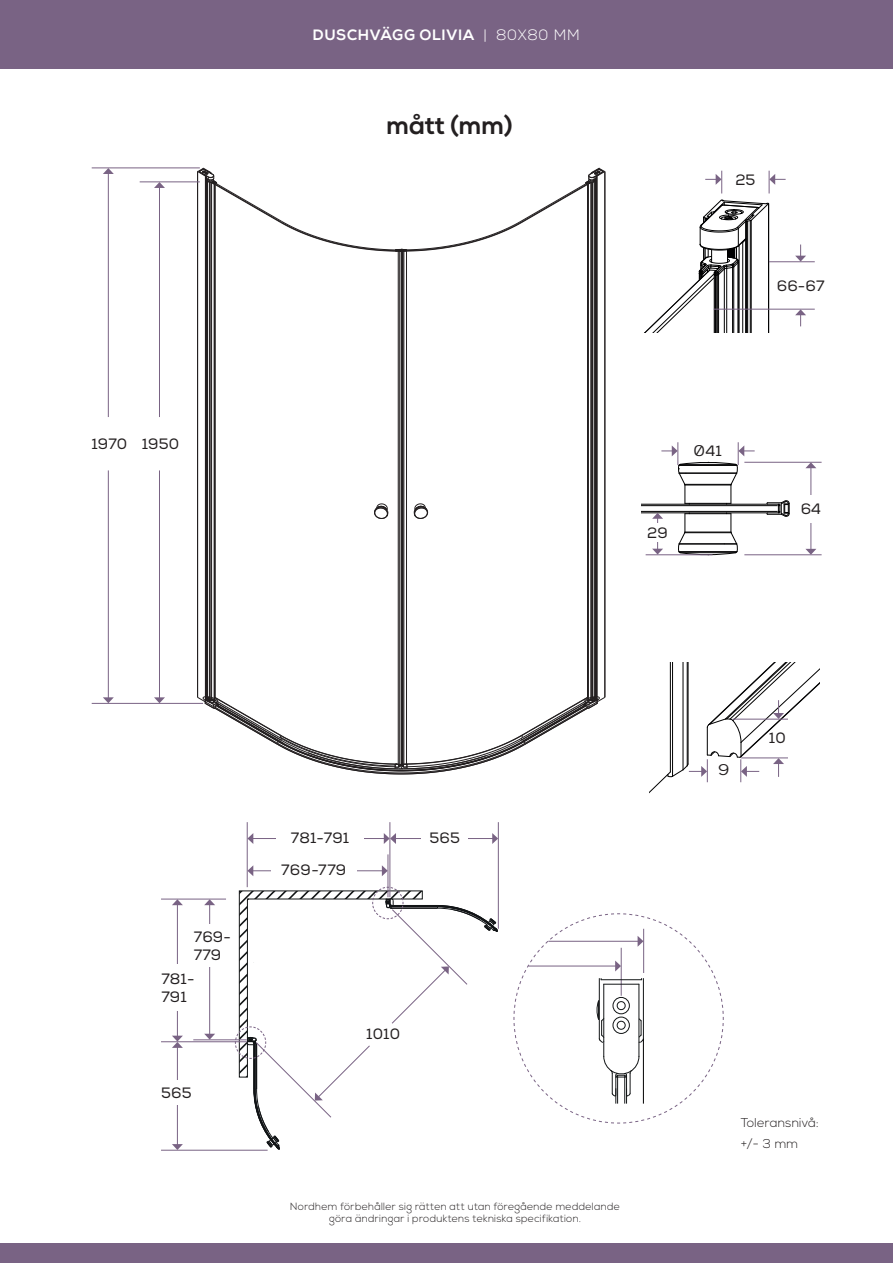
<style>
.page{position:relative;width:893px;height:1263px;background:#fff}
.page>*{position:absolute;margin:0;border:0;box-sizing:border-box;transform-origin:0 0}
.t1{font:700 25.5px "Nexa";letter-spacing:-.005em;color:#231f20}
.sid_2_tabell_fakta{font:300 16.5px "Sofia Pro";color:#231f20;scale:1.25 1}
.sid_2_tabell_fakta-2{font:15px "Nexa";letter-spacing:.01em;color:#231f20}
.sid_2_h2{font:700 15px "Nexa";letter-spacing:.05em;color:#fff}
.sid_2_tabell_fakta-3{font:300 12.75px "Nexa";letter-spacing:.01em;color:#231f20}
.sid_2_bildtext{font:300 10.5px/12.6px "Nexa";letter-spacing:.025em;color:#231f20;text-align:center}
.s1{font-weight:300}
.s2{font-family:"Sofia Pro";font-weight:300;font-size:16.5px}
</style>
<div class="page">
<svg style="left:644px;top:200px;width:126px;height:133px"></svg>
<hr style="left:641px;top:512px;width:126px;height:1px;background:#000001">
<hr style="left:641px;top:511px;width:137px;height:1px;background:#000001">
<hr style="left:641px;top:505px;width:137px;height:1px;background:#000001">
<hr style="left:641px;top:504px;width:126px;height:1px;background:#000001">
<svg style="left:766px;top:500px;width:24px;height:17px"></svg>
<svg style="left:678px;top:513px;width:60px;height:42px"></svg>
<div style="left:0;top:0;width:893px;height:68px;background:#796384"></div>
<div style="left:0;top:1244px;width:893px;height:19px;background:#796384"></div>
<hr style="left:247px;top:822px;width:1px;height:65px;background:#796384">
<hr style="left:744px;top:462px;width:78px;height:1px;background:#796384">
<hr style="left:388px;top:854px;width:1px;height:43px;background:#796384">
<hr style="left:390px;top:822px;width:1px;height:75px;background:#796384">
<hr style="left:744px;top:554px;width:78px;height:1px;background:#796384">
<hr style="left:646px;top:554px;width:67px;height:1px;background:#796384">
<hr style="left:498px;top:822px;width:1px;height:107px;background:#796384">
<hr style="left:252px;top:870px;width:131px;height:1px;background:#796384">
<svg style="left:247px;top:865px;width:6px;height:11px"></svg>
<svg style="left:382px;top:865px;width:6px;height:11px"></svg>
<hr style="left:252px;top:838px;width:133px;height:1px;background:#796384">
<svg style="left:247px;top:833px;width:6px;height:11px"></svg>
<hr style="left:810px;top:467px;width:1px;height:83px;background:#796384">
<svg style="left:805px;top:462px;width:11px;height:6px"></svg>
<svg style="left:805px;top:549px;width:11px;height:6px"></svg>
<hr style="left:657px;top:518px;width:1px;height:31px;background:#796384">
<svg style="left:652px;top:513px;width:11px;height:6px"></svg>
<svg style="left:652px;top:549px;width:11px;height:5px"></svg>
<svg style="left:705px;top:171px;width:17px;height:22px"></svg>
<svg style="left:661px;top:442px;width:94px;height:62px"></svg>
<svg style="left:769px;top:171px;width:17px;height:22px"></svg>
<svg style="left:649px;top:662px;width:170px;height:132px"></svg>
<hr style="left:395px;top:838px;width:98px;height:1px;background:#796384">
<svg style="left:384px;top:833px;width:12px;height:11px"></svg>
<svg style="left:492px;top:833px;width:6px;height:11px"></svg>
<div style="left:271px;top:864px;width:85px;height:18px;background:#fff"></div>
<div style="left:276px;top:832px;width:88px;height:17px;background:#fff"></div>
<div style="left:796px;top:495px;width:30px;height:27px;background:#fff"></div>
<div style="left:639px;top:524px;width:38px;height:18px;background:#fff"></div>
<div style="left:421px;top:832px;width:47px;height:17px;background:#fff"></div>
<hr style="left:399px;top:251px;width:1px;height:513px;background:#231f20">
<hr style="left:401px;top:251px;width:1px;height:513px;background:#231f20">
<hr style="left:398px;top:251px;width:1px;height:513px;background:#231f20">
<hr style="left:403px;top:251px;width:1px;height:513px;background:#231f20">
<hr style="left:402px;top:251px;width:1px;height:513px;background:#231f20">
<hr style="left:404px;top:251px;width:1px;height:513px;background:#231f20">
<hr style="left:406px;top:251px;width:1px;height:513px;background:#231f20">
<hr style="left:214px;top:184px;width:1px;height:516px;background:#231f20">
<hr style="left:211px;top:183px;width:1px;height:515px;background:#231f20">
<hr style="left:210px;top:183px;width:1px;height:515px;background:#231f20">
<hr style="left:209px;top:182px;width:1px;height:516px;background:#231f20">
<hr style="left:588px;top:184px;width:1px;height:516px;background:#231f20">
<hr style="left:591px;top:183px;width:1px;height:515px;background:#231f20">
<hr style="left:592px;top:183px;width:1px;height:515px;background:#231f20">
<hr style="left:593px;top:182px;width:1px;height:516px;background:#231f20">
<hr style="left:605px;top:171px;width:1px;height:526px;background:#231f20">
<hr style="left:197px;top:171px;width:1px;height:526px;background:#231f20">
<hr style="left:215px;top:184px;width:1px;height:513px;background:#231f20">
<hr style="left:587px;top:184px;width:1px;height:513px;background:#231f20">
<svg style="left:374px;top:503px;width:14px;height:16px"></svg>
<svg style="left:414px;top:503px;width:14px;height:16px"></svg>
<svg style="left:197px;top:696px;width:408px;height:78px"></svg>
<hr style="left:207px;top:179px;width:1px;height:519px;background:#231f20">
<hr style="left:595px;top:179px;width:1px;height:519px;background:#231f20">
<hr style="left:597px;top:176px;width:1px;height:523px;background:#231f20">
<hr style="left:596px;top:176px;width:1px;height:522px;background:#231f20">
<hr style="left:205px;top:176px;width:1px;height:523px;background:#231f20">
<hr style="left:206px;top:176px;width:1px;height:522px;background:#231f20">
<svg style="left:197px;top:168px;width:409px;height:84px"></svg>
<hr style="left:161px;top:899px;width:65px;height:1px;background:#796384">
<hr style="left:193px;top:1039px;width:54px;height:1px;background:#796384">
<hr style="left:161px;top:1041px;width:86px;height:1px;background:#796384">
<hr style="left:161px;top:1150px;width:107px;height:1px;background:#796384">
<hr style="left:209px;top:904px;width:1px;height:130px;background:#796384">
<svg style="left:204px;top:899px;width:11px;height:6px"></svg>
<svg style="left:204px;top:1034px;width:11px;height:5px"></svg>
<hr style="left:177px;top:904px;width:1px;height:132px;background:#796384">
<svg style="left:172px;top:899px;width:11px;height:6px"></svg>
<hr style="left:177px;top:1047px;width:1px;height:98px;background:#796384">
<svg style="left:172px;top:1036px;width:11px;height:12px"></svg>
<svg style="left:172px;top:1144px;width:11px;height:6px"></svg>
<div style="left:194px;top:924px;width:41px;height:43px;background:#fff"></div>
<div style="left:161px;top:964px;width:35px;height:47px;background:#fff"></div>
<div style="left:153px;top:1080px;width:47px;height:25px;background:#fff"></div>
<hr style="left:714px;top:309px;width:101px;height:1px;background:#796384">
<hr style="left:769px;top:261px;width:46px;height:1px;background:#796384">
<svg style="left:795px;top:309px;width:11px;height:17px"></svg>
<svg style="left:795px;top:244px;width:11px;height:18px"></svg>
<hr style="left:92px;top:168px;width:108px;height:1px;background:#796384">
<hr style="left:108px;top:470px;width:1px;height:228px;background:#796384">
<svg style="left:103px;top:697px;width:11px;height:6px"></svg>
<hr style="left:108px;top:173px;width:1px;height:244px;background:#796384">
<svg style="left:103px;top:168px;width:11px;height:6px"></svg>
<hr style="left:140px;top:182px;width:60px;height:1px;background:#796384">
<hr style="left:92px;top:703px;width:111px;height:1px;background:#796384">
<hr style="left:159px;top:470px;width:1px;height:228px;background:#796384">
<svg style="left:154px;top:697px;width:11px;height:6px"></svg>
<hr style="left:159px;top:187px;width:1px;height:230px;background:#796384">
<svg style="left:154px;top:182px;width:11px;height:6px"></svg>
<svg style="left:513px;top:913px;width:211px;height:211px"></svg>
<svg style="left:235px;top:886px;width:263px;height:264px"></svg>
<p class="sid_2_tabell_fakta-2" style="left:91px;top:435px;width:37px">1970</p>
<p class="sid_2_tabell_fakta-2" style="left:142px;top:435px;width:39px">1950</p>
<p class="sid_2_h2" style="left:313px;top:26px;width:268px">DUSCHVÄGG OLIVIA <span class="s1">| 80X80 MM</span></p>
<p class="t1" style="left:387px;top:110px;width:128px">mått (mm)</p>
<p class="sid_2_tabell_fakta-2" style="left:735px;top:171px;width:22px">25</p>
<p class="sid_2_tabell_fakta-2" style="left:777px;top:277px;width:49px">66-67</p>
<p class="sid_2_tabell_fakta-2" style="left:693px;top:442px;width:30px"><span class="s2">0</span>41</p>
<p class="sid_2_tabell_fakta-2" style="left:647px;top:524px;width:22px">29</p>
<p class="sid_2_tabell_fakta-2" style="left:801px;top:500px;width:22px">64</p>
<p class="sid_2_tabell_fakta-2" style="left:194px;top:928px;width:39px">769-</p>
<p class="sid_2_tabell_fakta-2" style="left:194px;top:946px;width:29px">779</p>
<p class="sid_2_tabell_fakta-2" style="left:161px;top:970px;width:35px">781-</p>
<p class="sid_2_tabell_fakta-2" style="left:161px;top:987px;width:27px">791</p>
<p class="sid_2_tabell_fakta-2" style="left:161px;top:1084px;width:32px">565</p>
<p class="sid_2_tabell_fakta-2" style="left:291px;top:828px;width:60px">781-791</p>
<p class="sid_2_tabell_fakta-2" style="left:281px;top:861px;width:66px">769-779</p>
<p class="sid_2_tabell_fakta-2" style="left:430px;top:828px;width:32px">565</p>
<p class="sid_2_tabell_fakta-2" style="left:366px;top:1025px;width:35px">1010</p>
<p class="sid_2_bildtext" style="left:290px;top:1200px;width:331px">Nordhem förbehåller sig rätten att utan föregående meddelande göra ändringar i produktens tekniska specifikation.</p>
<p class="sid_2_tabell_fakta" style="left:718px;top:757px;width:11px">9</p>
<p class="sid_2_tabell_fakta-2" style="left:769px;top:729px;width:18px">10</p>
<p class="sid_2_tabell_fakta-3" style="left:741px;top:1115px;width:80px">Toleransnivå:</p>
<p class="sid_2_tabell_fakta-3" style="left:741px;top:1136px;width:59px">+/- 3 mm</p>
</div>
